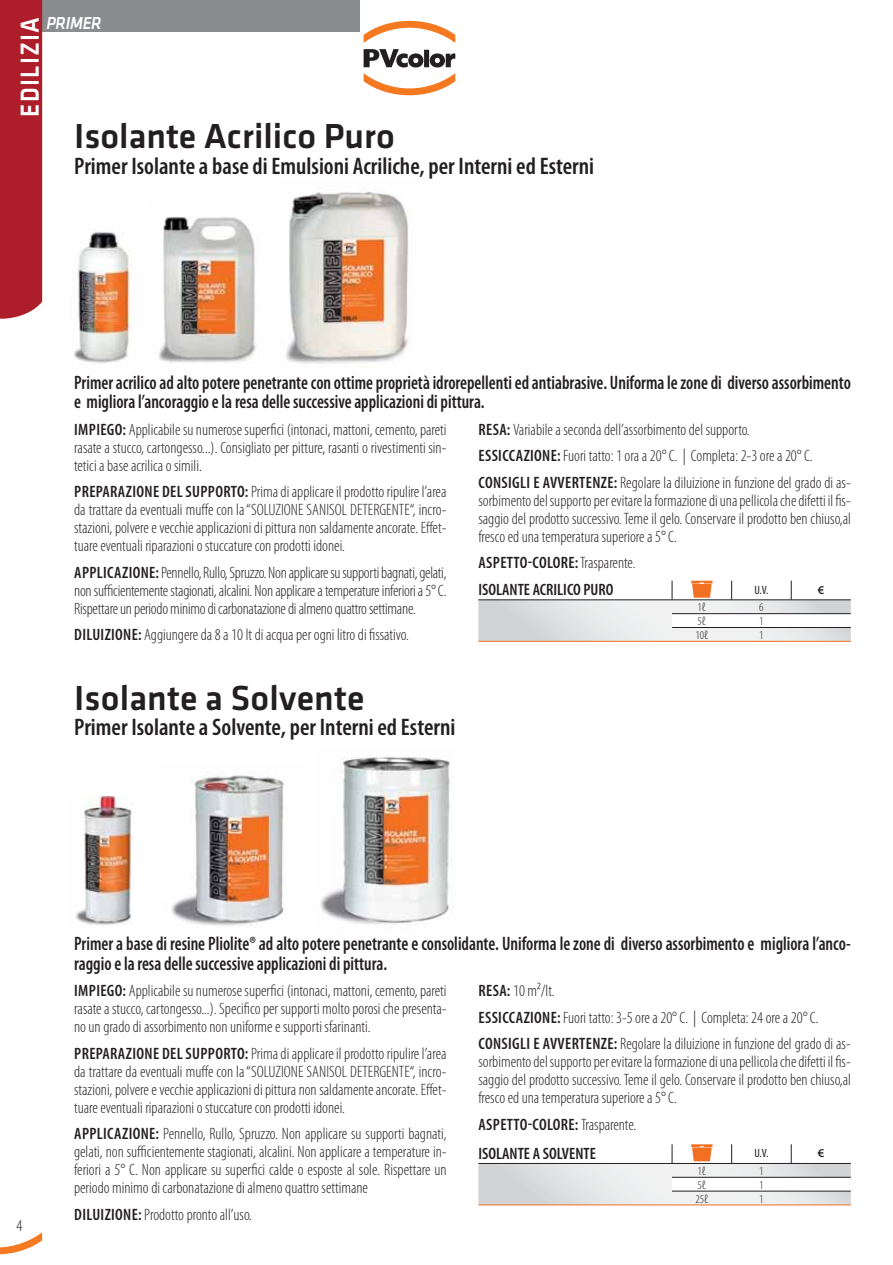
<style>
.page{position:relative;width:893px;height:1265px;background:#fff}
.page>*{position:absolute;margin:0;border:0;box-sizing:border-box;transform-origin:0 0}
.t1{font:500 36px "Klavika";color:#231f20}
.t2{font:500 27px "Klavika";letter-spacing:.055em;color:#fff;scale:.9 1}
.t3{font:600 condensed 24px "Myriad Pro";color:#231f20}
.t4{font:600 condensed 19.5px/19.5px "Myriad Pro";color:#231f20;scale:.9 1}
.t5{font:italic 500 18px "Klavika";letter-spacing:-.015em;color:#fff;scale:.9 1}
.t6{font:300 condensed 16.5px/18px "Myriad Pro";color:#231f20;text-align:justify}
.t7{font:600 condensed 16.5px/27.2px "Myriad Pro";color:#231f20}
.t8{font:300 condensed 12px "Myriad Pro";color:#231f20}
.t9{font:condensed 12px "Myriad Pro";color:#231f20}
.t10{font:600 12px "Myriad Pro";color:#231f20}
.s1{font-weight:600}
.s2{font-weight:300}
</style>
<div class="page">
<div style="left:0;top:0;width:359px;height:31px;background:#8a8c8e"></div>
<svg style="left:0;top:1232px;width:42px;height:22px"></svg>
<img style="left:320px;top:756px;width:133px;height:169px">
<img style="left:158px;top:216px;width:98px;height:147px">
<img style="left:286px;top:191px;width:124px;height:173px">
<img style="left:74px;top:232px;width:59px;height:131px">
<img style="left:76px;top:796px;width:57px;height:130px">
<hr style="left:478px;top:641px;width:372px;height:1px;background:#f36f21">
<svg style="left:478px;top:580px;width:372px;height:61px"></svg>
<hr style="left:478px;top:1204px;width:372px;height:1px;background:#f36f21">
<svg style="left:478px;top:1144px;width:372px;height:60px"></svg>
<img style="left:171px;top:772px;width:114px;height:154px">
<svg style="left:363px;top:21px;width:92px;height:22px"></svg>
<svg style="left:363px;top:73px;width:92px;height:22px"></svg>
<svg style="left:363px;top:49px;width:92px;height:18px"></svg>
<div style="left:0;top:0;width:42px;height:319px;background:#ad1d2a"></div>
<h2 class="t2" style="left:20px;top:117px;width:112px;rotate:-90deg">EDILIZIA</h2>
<p class="t5" style="left:46px;top:12px;width:63px">PRIMER</p>
<h1 class="t1" style="left:74px;top:123px;width:322px">Isolante Acrilico Puro</h1>
<h3 class="t3" style="left:74px;top:157px;width:521px">Primer Isolante a base di Emulsioni Acriliche, per Interni ed Esterni</h3>
<p class="t4" style="left:74px;top:374px;width:864px">Primer acrilico ad alto potere penetrante con ottime proprietà idrorepellenti ed antiabrasive. Uniforma le zone di diverso assorbimento e migliora l’ancoraggio e la resa delle successive applicazioni di pittura.</p>
<p class="t6" style="left:74px;top:422px;width:374px"><span class="s1">IMPIEGO:</span> Applicabile su numerose superfici (intonaci, mattoni, cemento, pareti rasate a stucco, cartongesso...). Consigliato per pitture, rasanti o rivestimenti sin&shy;tetici a base acrilica o simili.</p>
<p class="t6" style="left:74px;top:484px;width:374px"><span class="s1">PREPARAZIONE DEL SUPPORTO:</span> Prima di applicare il prodotto ripulire l’area da trattare da eventuali muffe con la “SOLUZIONE SANISOL DETERGENTE“, incro&shy;stazioni, polvere e vecchie applicazioni di pittura non saldamente ancorate. Effet&shy;tuare eventuali riparazioni o stuccature con prodotti idonei.</p>
<p class="t6" style="left:74px;top:565px;width:374px"><span class="s1">APPLICAZIONE:</span> Pennello, Rullo, Spruzzo. Non applicare su supporti bagnati, gelati, non sufficientemente stagionati, alcalini. Non applicare a temperature inferiori a 5° C.<br>Rispettare un periodo minimo di carbonatazione di almeno quattro settimane.</p>
<p class="t6" style="left:74px;top:627px;width:336px"><span class="s1">DILUIZIONE:</span> Aggiungere da 8 a 10 lt di acqua per ogni litro di fissativo.</p>
<p class="t6" style="left:478px;top:417px;width:373px;line-height:26.5px;text-align:left"><span class="s1">RESA:</span> Variabile a seconda dell’assorbimento del supporto.<br><span class="s1">ESSICCAZIONE:</span> Fuori tatto: 1 ora a 20° C. | Completa: 2-3 ore a 20° C.<br><span class="s1">CONSIGLI E AVVERTENZE:</span> Regolare la diluizione in funzione del grado di as-</p>
<p class="t6" style="left:478px;top:493px;width:374px">sorbimento del supporto per evitare la formazione di una pellicola che difetti il fis&shy;saggio del prodotto successivo. Teme il gelo. Conservare il prodotto ben chiuso,al fresco ed una temperatura superiore a 5° C.</p>
<p class="t7" style="left:478px;top:551px;width:159px">ASPETTO-COLORE: <span class="s2">Trasparente.<br></span>ISOLANTE ACRILICO PURO</p>
<p class="t9" style="left:754px;top:585px;width:16px">U.V.</p>
<p class="t10" style="left:817px;top:582px;width:8px">€</p>
<p class="t8" style="left:697px;top:602px;width:10px">1ℓ</p>
<p class="t8" style="left:759px;top:602px;width:6px">6</p>
<p class="t8" style="left:697px;top:616px;width:10px">5ℓ</p>
<p class="t8" style="left:759px;top:616px;width:6px">1</p>
<p class="t8" style="left:695px;top:630px;width:14px">10ℓ</p>
<p class="t8" style="left:759px;top:630px;width:6px">1</p>
<h1 class="t1" style="left:74px;top:684px;width:291px">Isolante a Solvente</h1>
<h3 class="t3" style="left:74px;top:718px;width:382px">Primer Isolante a Solvente, per Interni ed Esterni</h3>
<p class="t6" style="left:17px;top:1217px;width:7px">4</p>
<p class="t4" style="left:74px;top:935px;width:864px;text-indent:228px">potere penetrante e consolidante. Uniforma le zone di diverso assorbimento e migliora l’anco&shy;raggio e la resa delle successive applicazioni di pittura.</p>
<p class="t6" style="left:74px;top:983px;width:374px"><span class="s1">IMPIEGO:</span> Applicabile su numerose superfici (intonaci, mattoni, cemento, pareti rasate a stucco, cartongesso...). Specifico per supporti molto porosi che presenta&shy;no un grado di assorbimento non uniforme e supporti sfarinanti.</p>
<p class="t6" style="left:74px;top:1045px;width:374px"><span class="s1">PREPARAZIONE DEL SUPPORTO:</span> Prima di applicare il prodotto ripulire l’area da trattare da eventuali muffe con la “SOLUZIONE SANISOL DETERGENTE“, incro&shy;stazioni, polvere e vecchie applicazioni di pittura non saldamente ancorate. Effet&shy;tuare eventuali riparazioni o stuccature con prodotti idonei.</p>
<p class="t6" style="left:74px;top:1126px;width:374px"><span class="s1">APPLICAZIONE:</span> Pennello, Rullo, Spruzzo. Non applicare su supporti bagnati, gelati, non sufficientemente stagionati, alcalini. Non applicare a temperature in&shy;feriori a 5° C. Non applicare su superfici calde o esposte al sole. Rispettare un periodo minimo di carbonatazione di almeno quattro settimane</p>
<p class="t6" style="left:74px;top:1206px;width:179px"><span class="s1">DILUIZIONE:</span> Prodotto pronto all’uso.</p>
<p class="t4" style="left:74px;top:935px;width:263px">Primer a base di resine Pliolite® ad alto p</p>
<p class="t6" style="left:478px;top:979px;width:373px;line-height:26.5px;text-align:left"><span class="s1">RESA:</span> 10 m²/lt.<br><span class="s1">ESSICCAZIONE:</span> Fuori tatto: 3-5 ore a 20° C. | Completa: 24 ore a 20° C.<br><span class="s1">CONSIGLI E AVVERTENZE:</span> Regolare la diluizione in funzione del grado di as-</p>
<p class="t6" style="left:478px;top:1054px;width:374px">sorbimento del supporto per evitare la formazione di una pellicola che difetti il fis&shy;saggio del prodotto successivo. Teme il gelo. Conservare il prodotto ben chiuso,al fresco ed una temperatura superiore a 5° C.</p>
<p class="t7" style="left:478px;top:1111px;width:159px;line-height:29.1px">ASPETTO-COLORE: <span class="s2">Trasparente.<br></span>ISOLANTE A SOLVENTE</p>
<p class="t9" style="left:754px;top:1148px;width:16px">U.V.</p>
<p class="t10" style="left:817px;top:1145px;width:8px">€</p>
<p class="t8" style="left:697px;top:1166px;width:10px">1ℓ</p>
<p class="t8" style="left:759px;top:1166px;width:6px">1</p>
<p class="t8" style="left:697px;top:1179px;width:10px">5ℓ</p>
<p class="t8" style="left:759px;top:1179px;width:6px">1</p>
<p class="t8" style="left:695px;top:1193px;width:14px">25ℓ</p>
<p class="t8" style="left:759px;top:1193px;width:6px">1</p>
</div>
